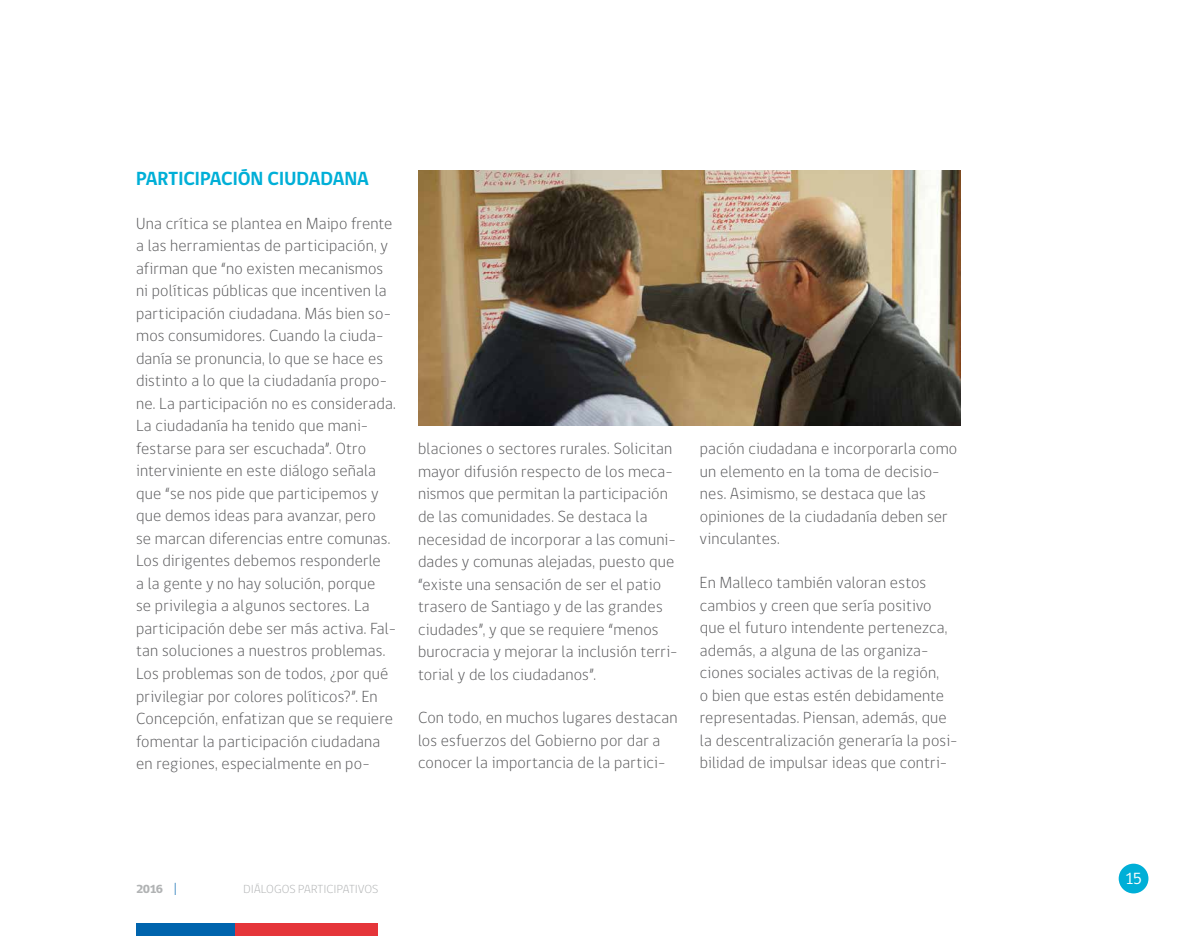
<style>
.page{position:relative;width:1191px;height:936px;background:#fff}
.page>*{position:absolute;margin:0;border:0;box-sizing:border-box;transform-origin:0 0}
.t1{font:700 19.5px "gob CL";letter-spacing:-.01em;color:#00afd7}
.t2{font:300 16.5px/22.5px "gob CL";letter-spacing:.01em;color:#58585a}
.t3{font:16.5px "gob CL";color:#fff}
.t4{font:300 12px "gob CL";color:#b1b3b4;scale:1.04 1}
.t5{font:800 12px "gob CL";color:#b1b3b4;scale:1.04 1}
.s1{font-weight:300;font-size:18px;color:#0064ad}
</style>
<div class="page">
<img style="left:418px;top:170px;width:542px;height:255px">
<div style="left:136px;top:923px;width:99px;height:12px;background:#0064ad"></div>
<div style="left:235px;top:923px;width:143px;height:12px;background:#e5353a"></div>
<div style="left:1118px;top:863px;width:30px;height:30px;background:#00afd7;border-radius:50%"></div>
<p class="t1" style="left:136px;top:165px;width:11px">PARTICIPACI</p>
<p class="t1" style="left:238px;top:165px;width:132px">ÓN CI UDADANA</p>
<p class="t2" style="left:136px;top:212px;width:261px">Una crítica se plantea en Maipo frente a las herramientas de participación, y afirman que “no existen mecanismos ni políticas públicas que incentiven la participación ciudadana. Más bien so&shy;mos consumidores. Cuando la ciuda&shy;danía se pronuncia, lo que se hace es distinto a lo que la ciudadanía propo&shy;ne. La participación no es considerada.<br>La ciudadanía ha tenido que mani&shy;festarse para ser escuchada”. Otro interviniente en este diálogo señala que “se nos pide que participemos y que demos ideas para avanzar, pero<br>se marcan diferencias entre comunas.<br>Los dirigentes debemos responderle<br>a la gente y no hay solución, porque<br>se privilegia a algunos sectores. La participación debe ser más activa. Fal&shy;tan soluciones a nuestros problemas.<br>Los problemas son de todos, ¿por qué privilegiar por colores políticos?”. En Concepción, enfatizan que se requiere fomentar la participación ciudadana en regiones, especialmente en po-</p>
<p class="t2" style="left:418px;top:438px;width:261px">blaciones o sectores rurales. Solicitan mayor difusión respecto de los meca&shy;nismos que permitan la participación de las comunidades. Se destaca la necesidad de incorporar a las comuni&shy;dades y comunas alejadas, puesto que “existe una sensación de ser el patio trasero de Santiago y de las grandes ciudades”, y que se requiere “menos burocracia y mejorar la inclusión terri&shy;torial y de los ciudadanos”.</p>
<p class="t2" style="left:418px;top:707px;width:261px">Con todo, en muchos lugares destacan los esfuerzos del Gobierno por dar a conocer la importancia de la partici-</p>
<p class="t2" style="left:700px;top:438px;width:259px">pación ciudadana e incorporarla como un elemento en la toma de decisio&shy;nes. Asimismo, se destaca que las opiniones de la ciudadanía deben ser vinculantes.</p>
<p class="t2" style="left:700px;top:571px;width:259px">En Malleco también valoran estos cambios y creen que sería positivo que el futuro intendente pertenezca, además, a alguna de las organiza&shy;ciones sociales activas de la región,<br>o bien que estas estén debidamente representadas. Piensan, además, que la descentralización generaría la posi&shy;bilidad de impulsar ideas que contri-</p>
<p class="t5" style="left:136px;top:881px;width:41px">2016 <span class="s1">I</span></p>
<p class="t4" style="left:243px;top:881px;width:131px">Diálogos participativos</p>
<p class="t3" style="left:1125px;top:867px;width:19px">15</p>
</div>
